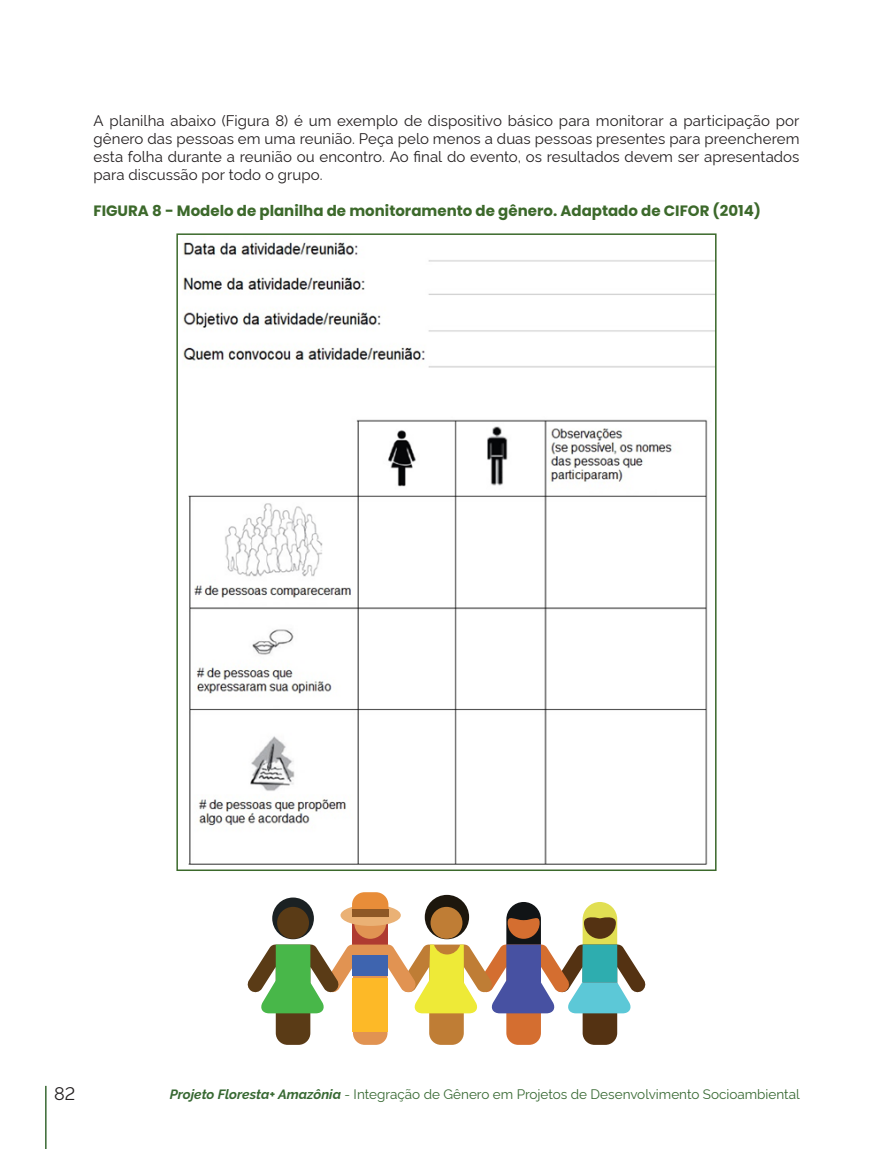
<style>
.page{position:relative;width:893px;height:1149px;background:#fff}
.page>*{position:absolute;margin:0;border:0;box-sizing:border-box;transform-origin:0 0}
.t1{font:18px "Rawline";color:#231f20}
.t2{font:15px/18px "Rawline";letter-spacing:.005em;color:#231f20;text-align:justify}
.t3{font:700 15px "Poppins";color:#3c692b}
.t4{font:13.5px "Rawline";color:#386933}
.s1{font-weight:700;font-style:italic}
</style>
<div class="page">
<hr style="left:45px;top:1085px;width:2px;height:63px;background:#386933">
<svg style="left:247px;top:892px;width:399px;height:152px"></svg>
<div style="left:272px;top:897px;width:42px;height:41px;background:#1b2123;border-radius:50%"></div>
<div style="left:277px;top:906px;width:32px;height:32px;background:#5a3b16;border-radius:50%"></div>
<img style="left:183px;top:242px;width:530px;height:623px">
<div style="left:176px;top:233px;width:540px;height:637px;border:2px solid #3b692b"></div>
<p class="t2" style="left:94px;top:110px;width:707px">A planilha abaixo (Figura 8) é um exemplo de dispositivo básico para monitorar a participação por gênero das pessoas em uma reunião. Peça pelo menos a duas pessoas presentes para preencherem esta folha durante a reunião ou encontro. Ao final do evento, os resultados devem ser apresentados para discussão por todo o grupo.</p>
<p class="t3" style="left:94px;top:202px;width:669px">FIGURA 8 - Modelo de planilha de monitoramento de gênero. Adaptado de CIFOR (2014)</p>
<p class="t1" style="left:54px;top:1078px;width:23px">82</p>
<p class="t4" style="left:170px;top:1082px;width:632px"><span class="s1">Projeto Floresta+ Amazônia</span> - Integração de Gênero em Projetos de Desenvolvimento Socioambiental</p>
</div>
